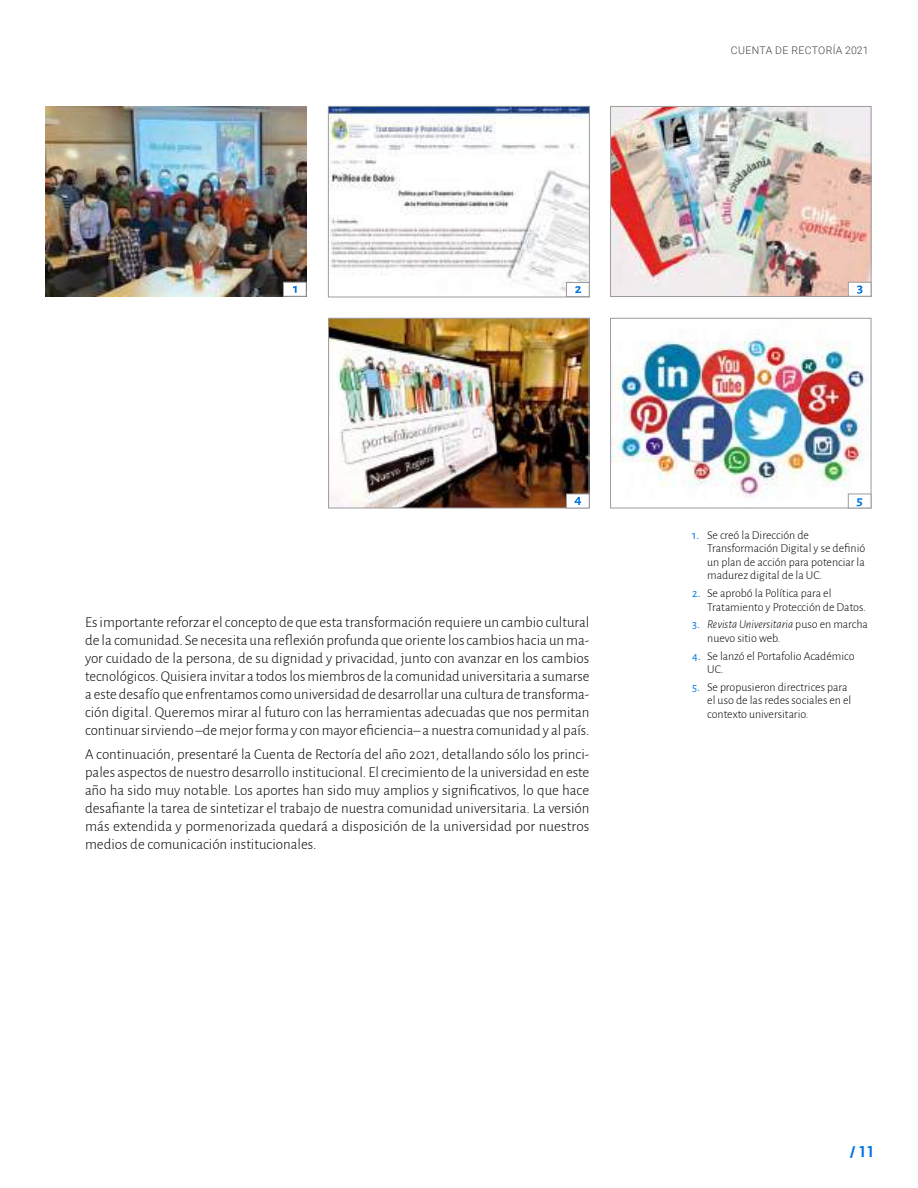
<style>
.page{position:relative;width:918px;height:1188px;background:#fff}
.page>*{position:absolute;margin:0;border:0;box-sizing:border-box;transform-origin:0 0}
.t1{font:300 15px/18px "Alegreya Sans";color:#000;text-align:justify}
.t2{font:700 condensed 15px "Roboto";color:#0076e2}
.t3{font:700 13.5px "Alegreya Sans";color:#0076e2;scale:1.09 1}
.t4{font:300 12px/13.5px "Alegreya Sans";color:#000}
.t5{font:300 10.5px "Roboto";letter-spacing:.035em;color:#434141}
.s1{font-weight:400;color:#0076e2}
.s2{font-style:italic}
</style>
<div class="page">
<img style="left:330px;top:108px;width:258px;height:184px">
<div style="left:328px;top:106px;width:262px;height:191px;border:1px solid #9c9a9f"></div>
<img style="left:46px;top:106px;width:260px;height:190px">
<img style="left:330px;top:320px;width:257px;height:186px">
<div style="left:328px;top:318px;width:261px;height:190px;border:1px solid #9c9a9f"></div>
<img style="left:612px;top:339px;width:257px;height:167px">
<div style="left:610px;top:318px;width:261px;height:190px;border:1px solid #9c9a9f"></div>
<img style="left:612px;top:108px;width:257px;height:187px">
<div style="left:610px;top:106px;width:261px;height:191px;border:1px solid #9c9a9f"></div>
<div style="left:566px;top:282px;width:23px;height:15px;background:#fff;border:1px solid #9c9a9f"></div>
<svg style="left:575px;top:286px;width:6px;height:7px"></svg>
<div style="left:848px;top:282px;width:23px;height:14px;background:#fff;border:1px solid #9c9a9f"></div>
<svg style="left:857px;top:285px;width:6px;height:9px"></svg>
<div style="left:848px;top:494px;width:23px;height:14px;background:#fff"></div>
<div style="left:848px;top:494px;width:23px;height:14px;border:1px solid #9c9a9f"></div>
<div style="left:283px;top:282px;width:23px;height:14px;background:#fff;border:1px solid #9c9a9f"></div>
<svg style="left:293px;top:286px;width:4px;height:7px"></svg>
<div style="left:566px;top:494px;width:23px;height:14px;background:#fff;border:1px solid #9c9a9f"></div>
<svg style="left:575px;top:497px;width:6px;height:8px"></svg>
<p class="t5" style="left:731px;top:42px;width:139px">CUENTA DE RECTORÍA 2021</p>
<p class="t1" style="left:85px;top:613px;width:506px">Es importante reforzar el concepto de que esta transformación requiere un cambio cultural de la comunidad. Se necesita una reflexión profunda que oriente los cambios hacia un ma&shy;yor cuidado de la persona, de su dignidad y privacidad, junto con avanzar en los cambios tecnológicos. Quisiera invitar a todos los miembros de la comunidad universitaria a sumarse a este desafío que enfrentamos como universidad de desarrollar una cultura de transforma&shy;ción digital. Queremos mirar al futuro con las herramientas adecuadas que nos permitan continuar sirviendo –de mejor forma y con mayor eficiencia– a nuestra comunidad y al país.</p>
<p class="t1" style="left:85px;top:745px;width:506px">A continuación, presentaré la Cuenta de Rectoría del año 2021, detallando sólo los princi&shy;pales aspectos de nuestro desarrollo institucional. El crecimiento de la universidad en este año ha sido muy notable. Los aportes han sido muy amplios y significativos, lo que hace desafiante la tarea de sintetizar el trabajo de nuestra comunidad universitaria. La versión más extendida y pormenorizada quedará a disposición de la universidad por nuestros medios de comunicación institucionales.</p>
<p class="t3" style="left:856px;top:491px;width:7px">5</p>
<p class="t4" style="left:707px;top:528px;width:160px;text-indent:-15px"><span class="s1">1.</span> Se creó la Dirección de<br>Transformación Digital y se definió un plan de acción para potenciar la madurez digital de la UC.</p>
<p class="t4" style="left:707px;top:586px;width:160px;text-indent:-15px"><span class="s1">2.</span> Se aprobó la Política para el<br>Tratamiento y Protección de Datos.</p>
<p class="t4" style="left:707px;top:617px;width:162px;text-indent:-15px"><span class="s1">3.</span> <span class="s2">Revista Universitaria</span> puso en marcha nuevo sitio web.</p>
<p class="t4" style="left:707px;top:649px;width:149px;text-indent:-15px"><span class="s1">4.</span> Se lanzó el Portafolio Académico<br>UC.</p>
<p class="t4" style="left:707px;top:680px;width:146px;text-indent:-15px"><span class="s1">5.</span> Se propusieron directrices para el uso de las redes sociales en el contexto universitario.</p>
<p class="t2" style="left:850px;top:1141px;width:26px">/ 11</p>
</div>
